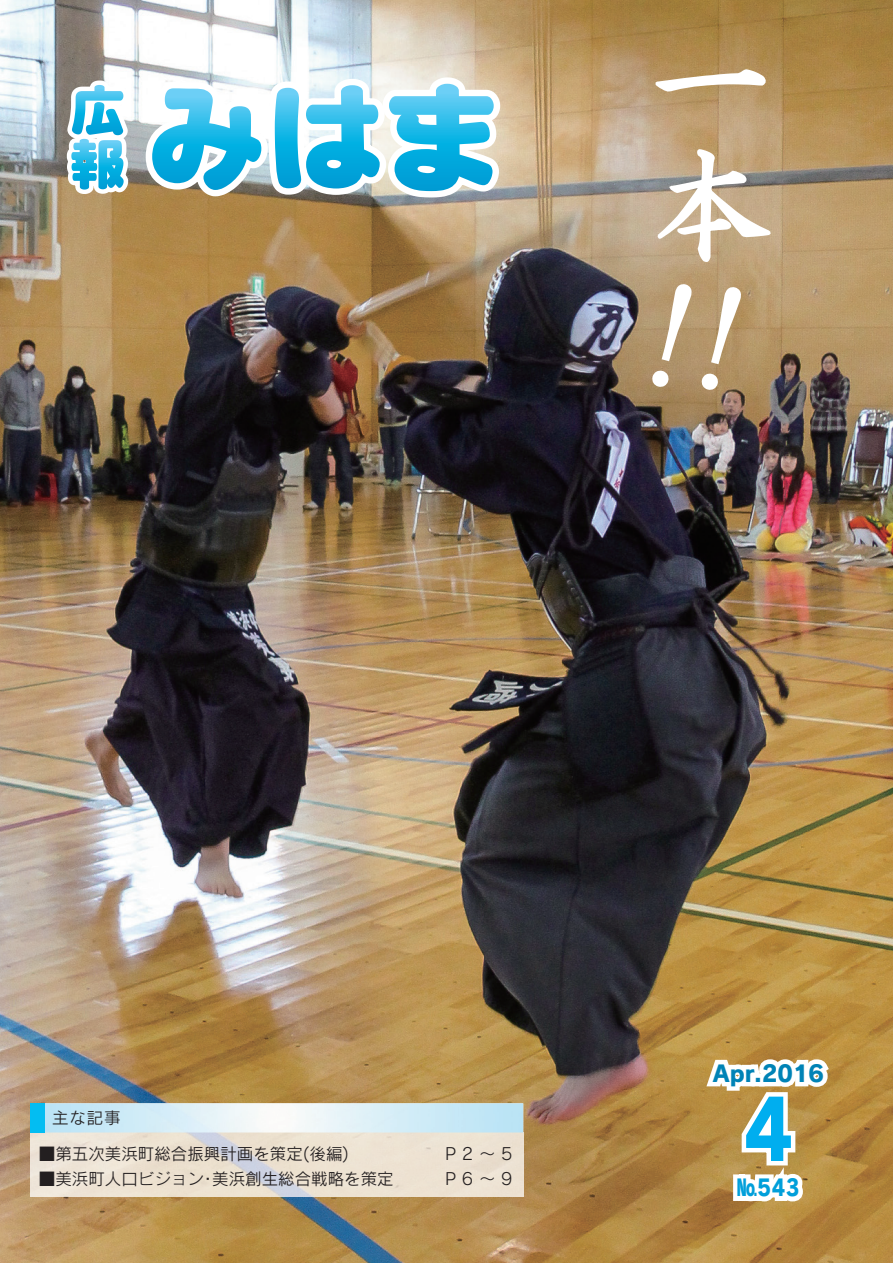
<style>
.page{position:relative;width:893px;height:1263px;background:#fff}
.page>*{position:absolute;margin:0;border:0;box-sizing:border-box;transform-origin:0 0}
.t1{font:120px/120.4px "HG Seikaishotai PRO";color:#fff}
.t2{font:82.5px "Rodin Pro EB";color:#00aeef;scale:.87 1}
.t3{font:22.5px "Rodin Pro EB";color:#0083b6}
.t4{font:22.5px "Rodin Pro EB";color:#009fda;scale:.87 1}
.t5{font:16.5px "Rodin Pro M";color:#231f20}
</style>
<div class="page">
<img style="left:0;top:0;width:893px;height:1263px">
<svg style="left:67px;top:77px;width:433px;height:120px"></svg>
<svg style="left:700px;top:1055px;width:134px;height:160px"></svg>
<img style="left:31px;top:1103px;width:492px;height:94px">
<img style="left:31px;top:1103px;width:13px;height:29px">
<svg style="left:654px;top:67px;width:111px;height:23px"></svg>
<svg style="left:657px;top:147px;width:113px;height:116px;background:#c6b297"></svg>
<svg style="left:650px;top:282px;width:94px;height:110px;background:#bba07b"></svg>
<h1 class="t1" style="left:650px;top:24px;width:121px">一本</h1>
<p class="t5" style="left:52px;top:1107px;width:70px">主な記事</p>
<p class="t5" style="left:39px;top:1143px;width:312px">■第五次美浜町総合振興計画を策定(後編)</p>
<p class="t5" style="left:39px;top:1168px;width:356px">■美浜町人口ビジョン･美浜創生総合戦略を策定</p>
<p class="t5" style="left:445px;top:1143px;width:69px">P 2 ~ 5</p>
<p class="t5" style="left:445px;top:1168px;width:69px">P 6 ~ 9</p>
<h3 class="t3" style="left:713px;top:1058px;width:113px">Apr.2016</h3>
<h2 class="t2" style="left:744px;top:1073px;width:58px">4</h2>
<h3 class="t4" style="left:737px;top:1172px;width:73px">No543</h3>
</div>
